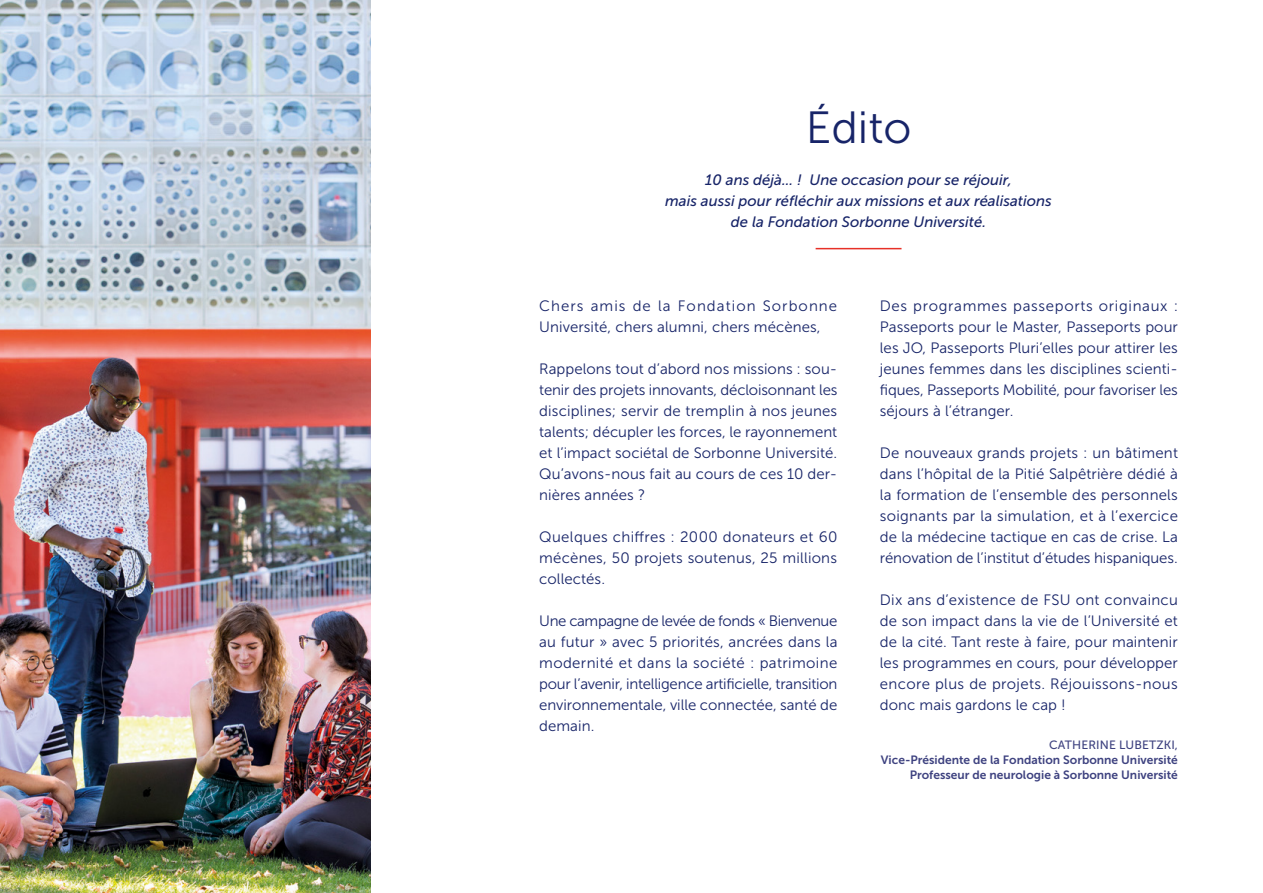
<style>
.page{position:relative;width:1263px;height:893px;background:#fff}
.page>*{position:absolute;margin:0;border:0;box-sizing:border-box;transform-origin:0 0}
.t1{font:45px "Museo Sans 300";color:#172468}
.t2{font:15px/21px "Museo Sans 300";letter-spacing:.005em;color:#172468;text-align:justify}
.t3{font:italic 15px/21px "Museo Sans 500";color:#172468;text-align:center}
.t4{font:12px/15px "Museo Sans 700";color:#3e4280;text-align:right}
.t5{font:12px "Museo Sans 500";letter-spacing:.01em;color:#3e4280}
</style>
<div class="page">
<hr style="left:816px;top:248px;width:85px;height:1px;background:#e73027">
<img style="left:0;top:0;width:370px;height:893px">
<h1 class="t1" style="left:806px;top:103px;width:107px">Édito</h1>
<p class="t3" style="left:665px;top:169px;width:388px">10 ans déjà... ! Une occasion pour se réjouir,<br>mais aussi pour réfléchir aux missions et aux réalisations de la Fondation Sorbonne Université.</p>
<p class="t2" style="left:539px;top:295px;width:299px">Chers amis de la Fondation Sorbonne<br>Université, chers alumni, chers mécènes,</p>
<p class="t2" style="left:539px;top:358px;width:300px">Rappelons tout d’abord nos missions : sou&shy;tenir des projets innovants, décloisonnant les disciplines; servir de tremplin à nos jeunes talents; décupler les forces, le rayonnement et l’impact sociétal de Sorbonne Université.<br>Qu’avons- nous fait au cours de ces 10 der&shy;nières années ?</p>
<p class="t2" style="left:539px;top:526px;width:300px">Quelques chiffres : 2000 donateurs et 60 mécènes, 50 projets soutenus, 25 millions collectés.</p>
<p class="t2" style="left:539px;top:610px;width:300px">Une campagne de levée de fonds « Bienvenue au futur » avec 5 priorités, ancrées dans la modernité et dans la société : patrimoine pour l’avenir, intelligence artificielle, transition environnementale, ville connectée, santé de demain.</p>
<p class="t2" style="left:880px;top:295px;width:300px">Des programmes passeports originaux :<br>Passeports pour le Master, Passeports pour les JO, Passeports Pluri’elles pour attirer les jeunes femmes dans les disciplines scienti&shy;fiques, Passeports Mobilité, pour favoriser les séjours à l’étranger.</p>
<p class="t2" style="left:880px;top:442px;width:300px">De nouveaux grands projets : un bâtiment dans l’hôpital de la Pitié Salpêtrière dédié à la formation de l’ensemble des personnels soignants par la simulation, et à l’exercice de la médecine tactique en cas de crise. La rénovation de l’institut d’études hispaniques.</p>
<p class="t2" style="left:880px;top:589px;width:300px">Dix ans d’existence de FSU ont convaincu de son impact dans la vie de l’Université et de la cité. Tant reste à faire, pour maintenir les programmes en cours, pour développer encore plus de projets. Réjouissons- nous donc mais gardons le cap !</p>
<p class="t5" style="left:1049px;top:738px;width:130px">CATHERINE LUBETZKI,</p>
<p class="t4" style="left:881px;top:752px;width:298px">Vice-Présidente de la Fondation Sorbonne Université<br>Professeur de neurologie à Sorbonne Université</p>
</div>
